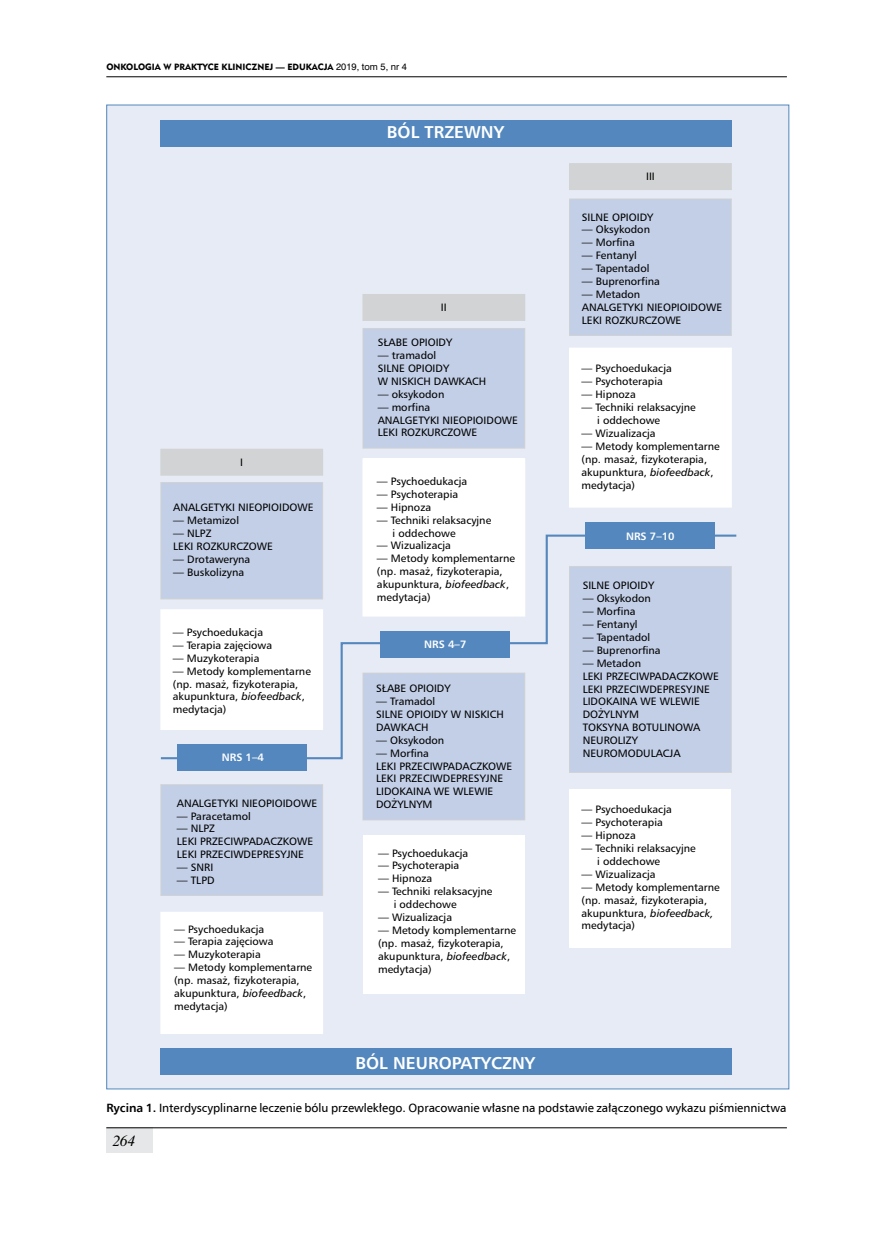
<style>
.page{position:relative;width:872px;height:1234px;background:#fff}
.page>*{position:absolute;margin:0;border:0;box-sizing:border-box;transform-origin:0 0}
.t1{font:700 17.1px "Humnst 777 EU";color:#fff}
.t2{font:italic 15px "Time Ibis EE";color:#000}
.t3{font:12px "Humnst 777 EU";letter-spacing:-.005em;color:#000}
.t4{font:10.65px/12.9px "Humnst 777 EU";color:#000}
.t5{font:700 10.65px "Humnst 777 EU";color:#fff}
.t6{font:9px "Geometric 415 Blk EU";color:#000}
.s1{font-family:"Swis 721 PL";font-size:8.7px}
.s2{font-style:italic}
.s3{font-weight:700}
</style>
<div class="page">
<div style="left:106px;top:1127px;width:47px;height:25px;background:#e6e7e8"></div>
<hr style="left:106px;top:76px;width:681px;height:1px;background:#000">
<hr style="left:106px;top:1127px;width:681px;height:1px;background:#000">
<div style="left:107px;top:105px;width:682px;height:983px;background:#e7ebf5"></div>
<div style="left:569px;top:164px;width:162px;height:25px;background:#d1d3d4"></div>
<div style="left:569px;top:163px;width:162px;height:27px;border:1px solid #d1d3d4"></div>
<div style="left:569px;top:199px;width:162px;height:136px;background:#c2cfe7"></div>
<div style="left:569px;top:198px;width:162px;height:138px;border:1px solid #d1d3d4"></div>
<div style="left:569px;top:348px;width:162px;height:159px;background:#fff"></div>
<div style="left:569px;top:566px;width:162px;height:206px;background:#c2cfe7"></div>
<div style="left:569px;top:789px;width:162px;height:158px;background:#fff"></div>
<div style="left:363px;top:294px;width:162px;height:26px;background:#d1d3d4"></div>
<div style="left:362px;top:294px;width:163px;height:27px;border:1px solid #d1d3d4"></div>
<div style="left:363px;top:328px;width:162px;height:120px;background:#c2cfe7"></div>
<div style="left:362px;top:328px;width:163px;height:120px;border:1px solid #d1d3d4"></div>
<div style="left:363px;top:459px;width:162px;height:157px;background:#fff"></div>
<div style="left:362px;top:458px;width:163px;height:158px;border:1px solid #fff"></div>
<div style="left:363px;top:673px;width:162px;height:146px;background:#c2cfe7"></div>
<div style="left:362px;top:672px;width:163px;height:148px;border:1px solid #d1d3d4"></div>
<div style="left:363px;top:834px;width:162px;height:159px;background:#fff"></div>
<div style="left:161px;top:449px;width:162px;height:26px;background:#d1d3d4"></div>
<div style="left:161px;top:482px;width:162px;height:117px;background:#c2cfe7"></div>
<div style="left:160px;top:482px;width:163px;height:117px;border:1px solid #d1d3d4"></div>
<div style="left:161px;top:784px;width:162px;height:111px;background:#c2cfe7"></div>
<div style="left:160px;top:784px;width:163px;height:111px;border:1px solid #d1d3d4"></div>
<div style="left:161px;top:912px;width:162px;height:121px;background:#fff"></div>
<div style="left:160px;top:911px;width:163px;height:122px;border:1px solid #fff"></div>
<div style="left:161px;top:120px;width:571px;height:26px;background:#5387bd"></div>
<div style="left:178px;top:744px;width:129px;height:26px;background:#5387bd"></div>
<div style="left:585px;top:522px;width:129px;height:27px;background:#5387bd"></div>
<svg style="left:160px;top:533px;width:577px;height:227px"></svg>
<div style="left:161px;top:1048px;width:571px;height:26px;background:#5387bd"></div>
<p class="t6" style="left:106px;top:61px;width:302px">ONKOLOGIA W PRAKTYCE KLINICZNEJ — EDUKACJA <span class="s1">2019, tom 5, nr 4</span></p>
<h1 class="t1" style="left:387px;top:121px;width:119px">BÓL TRZEWNY</h1>
<p class="t4" style="left:240px;top:455px;width:4px">I</p>
<p class="t4" style="left:173px;top:500px;width:142px">ANALGETYKI NIEOPIOIDOWE</p>
<p class="t4" style="left:173px;top:513px;width:67px">— Metamizol</p>
<p class="t4" style="left:173px;top:526px;width:101px">— NLPZ<br>LEKI ROZKURCZOWE</p>
<p class="t4" style="left:173px;top:552px;width:79px">— Drotaweryna</p>
<p class="t4" style="left:173px;top:565px;width:72px">— Buskolizyna</p>
<p class="t4" style="left:173px;top:625px;width:92px">— Psychoedukacja</p>
<p class="t4" style="left:173px;top:638px;width:101px">— Terapia zajęciowa</p>
<p class="t4" style="left:173px;top:651px;width:88px">— Muzykoterapia</p>
<p class="t4" style="left:173px;top:664px;width:140px">— Metody komplementarne (np. masaż, fizykoterapia, akupunktura, <span class="s2">biofeedback</span>, medytacja)</p>
<p class="t5" style="left:222px;top:750px;width:44px">NRS 1–4</p>
<p class="t4" style="left:177px;top:796px;width:142px">ANALGETYKI NIEOPIOIDOWE</p>
<p class="t4" style="left:177px;top:809px;width:75px">— Paracetamol</p>
<p class="t4" style="left:177px;top:821px;width:138px">— NLPZ<br>LEKI PRZECIWPADACZKOWE<br>LEKI PRZECIWDEPRESYJNE</p>
<p class="t4" style="left:177px;top:860px;width:38px">— SNRI</p>
<p class="t4" style="left:177px;top:873px;width:39px">— TLPD</p>
<p class="t4" style="left:174px;top:921px;width:92px">— Psychoedukacja</p>
<p class="t4" style="left:174px;top:934px;width:101px">— Terapia zajęciowa</p>
<p class="t4" style="left:174px;top:947px;width:88px">— Muzykoterapia</p>
<p class="t4" style="left:174px;top:960px;width:140px">— Metody komplementarne (np. masaż, fizykoterapia, akupunktura, <span class="s2">biofeedback</span>, medytacja)</p>
<p class="t4" style="left:441px;top:301px;width:7px">II</p>
<p class="t4" style="left:378px;top:336px;width:76px">SŁABE OPIOIDY</p>
<p class="t4" style="left:378px;top:349px;width:110px">— tramadol<br>SILNE OPIOIDY<br>W NISKICH DAWKACH</p>
<p class="t4" style="left:378px;top:387px;width:68px">— oksykodon</p>
<p class="t4" style="left:378px;top:400px;width:142px">— morfina<br>ANALGETYKI NIEOPIOIDOWE<br>LEKI ROZKURCZOWE</p>
<p class="t4" style="left:377px;top:474px;width:92px">— Psychoedukacja</p>
<p class="t4" style="left:377px;top:487px;width:83px">— Psychoterapia</p>
<p class="t4" style="left:377px;top:500px;width:56px">— Hipnoza</p>
<p class="t4" style="left:392px;top:513px;width:100px;text-indent:-16px">— Techniki relaksacyjne i oddechowe</p>
<p class="t4" style="left:377px;top:539px;width:75px">— Wizualizacja</p>
<p class="t4" style="left:377px;top:552px;width:140px">— Metody komplementarne (np. masaż, fizykoterapia, akupunktura, <span class="s2">biofeedback</span>, medytacja)</p>
<p class="t5" style="left:424px;top:637px;width:44px">NRS 4–7</p>
<p class="t4" style="left:376px;top:681px;width:76px">SŁABE OPIOIDY</p>
<p class="t4" style="left:376px;top:694px;width:129px">— Tramadol<br>SILNE OPIOIDY W NISKICH<br>DAWKACH</p>
<p class="t4" style="left:376px;top:733px;width:70px">— Oksykodon</p>
<p class="t4" style="left:376px;top:746px;width:138px">— Morfina<br>LEKI PRZECIWPADACZKOWE<br>LEKI PRZECIWDEPRESYJNE<br>LIDOKAINA WE WLEWIE<br>DOŻYLNYM</p>
<p class="t4" style="left:378px;top:846px;width:92px">— Psychoedukacja</p>
<p class="t4" style="left:378px;top:858px;width:83px">— Psychoterapia</p>
<p class="t4" style="left:378px;top:871px;width:56px">— Hipnoza</p>
<p class="t4" style="left:394px;top:884px;width:100px;text-indent:-16px">— Techniki relaksacyjne i oddechowe</p>
<p class="t4" style="left:378px;top:910px;width:75px">— Wizualizacja</p>
<p class="t4" style="left:378px;top:923px;width:140px">— Metody komplementarne (np. masaż, fizykoterapia, akupunktura, <span class="s2">biofeedback</span>, medytacja)</p>
<h1 class="t1" style="left:355px;top:1052px;width:181px">BÓL NEUROPATYCZNY</h1>
<p class="t4" style="left:646px;top:170px;width:10px">III</p>
<p class="t4" style="left:582px;top:210px;width:73px">SILNE OPIOIDY</p>
<p class="t4" style="left:582px;top:223px;width:70px">— Oksykodon</p>
<p class="t4" style="left:582px;top:236px;width:54px">— Morfina</p>
<p class="t4" style="left:582px;top:249px;width:56px">— Fentanyl</p>
<p class="t4" style="left:582px;top:262px;width:69px">— Tapentadol</p>
<p class="t4" style="left:582px;top:274px;width:79px">— Buprenorfina</p>
<p class="t4" style="left:582px;top:287px;width:142px">— Metadon<br>ANALGETYKI NIEOPIOIDOWE<br>LEKI ROZKURCZOWE</p>
<p class="t4" style="left:581px;top:362px;width:92px">— Psychoedukacja</p>
<p class="t4" style="left:581px;top:375px;width:83px">— Psychoterapia</p>
<p class="t4" style="left:581px;top:388px;width:56px">— Hipnoza</p>
<p class="t4" style="left:597px;top:400px;width:100px;text-indent:-16px">— Techniki relaksacyjne i oddechowe</p>
<p class="t4" style="left:581px;top:426px;width:75px">— Wizualizacja</p>
<p class="t4" style="left:581px;top:439px;width:140px">— Metody komplementarne (np. masaż, fizykoterapia, akupunktura, <span class="s2">biofeedback</span>, medytacja)</p>
<p class="t5" style="left:626px;top:529px;width:50px">NRS 7–10</p>
<p class="t4" style="left:582px;top:579px;width:73px">SILNE OPIOIDY</p>
<p class="t4" style="left:582px;top:592px;width:70px">— Oksykodon</p>
<p class="t4" style="left:582px;top:604px;width:54px">— Morfina</p>
<p class="t4" style="left:582px;top:617px;width:56px">— Fentanyl</p>
<p class="t4" style="left:582px;top:630px;width:69px">— Tapentadol</p>
<p class="t4" style="left:582px;top:643px;width:79px">— Buprenorfina</p>
<p class="t4" style="left:582px;top:656px;width:138px">— Metadon<br>LEKI PRZECIWPADACZKOWE<br>LEKI PRZECIWDEPRESYJNE<br>LIDOKAINA WE WLEWIE<br>DOŻYLNYM<br>TOKSYNA BOTULINOWA<br>NEUROLIZY<br>NEUROMODULACJA</p>
<p class="t4" style="left:581px;top:802px;width:92px">— Psychoedukacja</p>
<p class="t4" style="left:581px;top:815px;width:83px">— Psychoterapia</p>
<p class="t4" style="left:581px;top:828px;width:56px">— Hipnoza</p>
<p class="t4" style="left:597px;top:841px;width:100px;text-indent:-16px">— Techniki relaksacyjne i oddechowe</p>
<p class="t4" style="left:581px;top:867px;width:75px">— Wizualizacja</p>
<p class="t4" style="left:581px;top:880px;width:140px">— Metody komplementarne (np. masaż, fizykoterapia, akupunktura, <span class="s2">biofeedback, </span>medytacja)</p>
<p class="t3" style="left:106px;top:1099px;width:681px"><span class="s3">Rycina 1.</span> Interdyscyplinarne leczenie bólu przewlekłego. Opracowanie własne na podstawie załączonego wykazu piśmiennictwa</p>
<h2 class="t2" style="left:113px;top:1131px;width:24px">264</h2>
</div>
